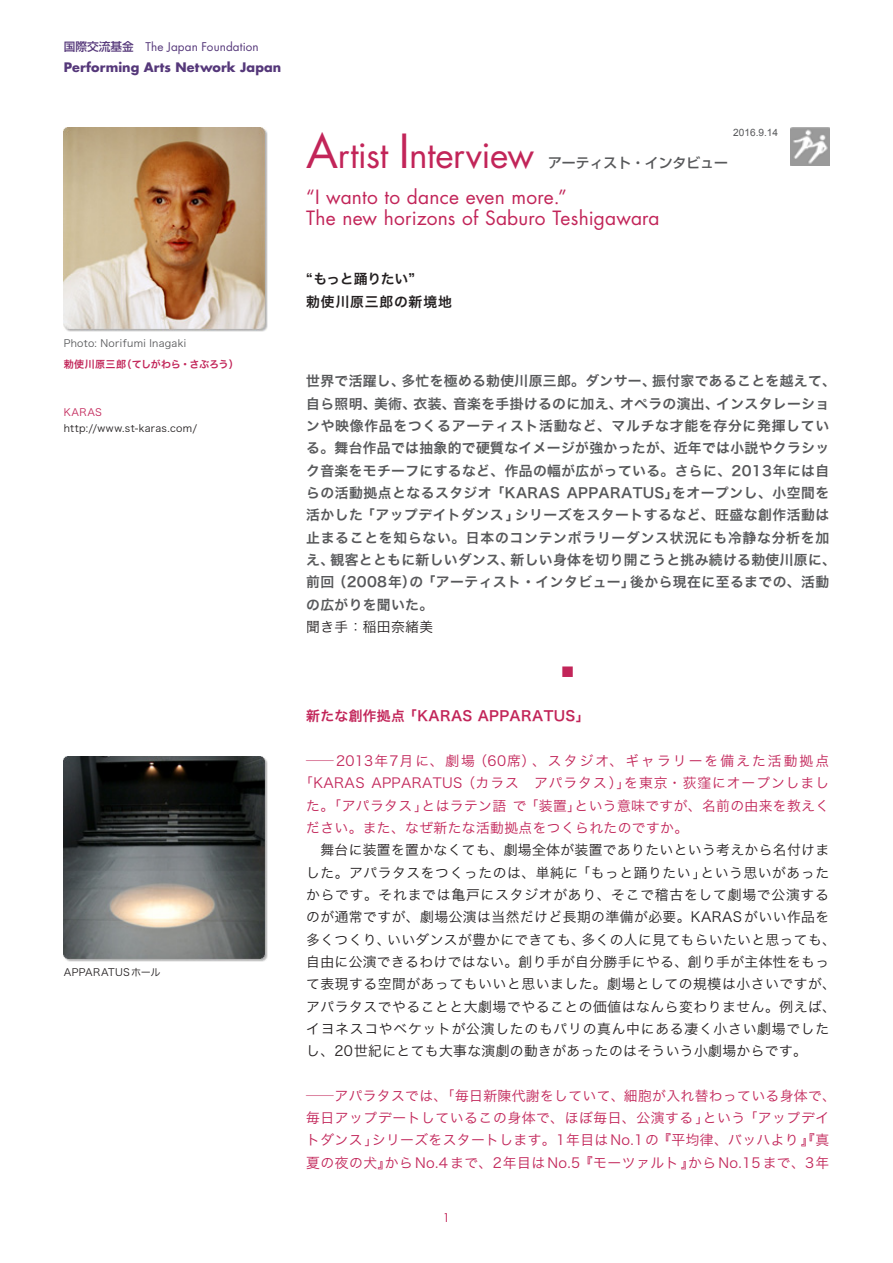
<style>
.page{position:relative;width:893px;height:1263px;background:#fff}
.page>*{position:absolute;margin:0;border:0;box-sizing:border-box;transform-origin:0 0}
.t1{font:35.1px "Futura";letter-spacing:-.015em;color:#c22559}
.t2{font:19.2px "Futura";letter-spacing:.01em;color:#c22559}
.本文_日{font:13.8px/22.4px "Hira Kaku Pro W3";letter-spacing:.03em;color:#231f20;text-align:right}
.リード_日{font:13.8px/22.4px "Hira Kaku Pro W6";letter-spacing:.025em;color:#57585a}
.本文_日-2{font:13.8px/22.4px "Hira Kaku Pro W3";letter-spacing:.025em;color:#c22559}
.リード_日-2{font:13.8px "Hira Kaku Pro W6";letter-spacing:.055em;color:#57585a}
.本文_日-3{font:13.8px/22.4px "Hira Kaku Pro W3";letter-spacing:.08em;color:#c22559;text-align:right;scale:2 1}
.本文_日-4{font:13.8px/22.4px "Hira Kaku Pro W3";letter-spacing:.025em;color:#c22559;scale:2 1}
.本文_日-5{font:13.8px "Hira Kaku Pro W3";letter-spacing:.055em;color:#231f20}
.本文_日-6{font:13.8px "Hira Kaku Pro W6";letter-spacing:.025em;color:#c22559}
.t3{font:500 13.8px "Shin Go Pro";color:#57585a}
.t4{font:13.8px "Hira Kaku Pro W6";letter-spacing:.065em;color:#231f20}
.t5{font:13.8px "Hira Kaku Pro W6";letter-spacing:-.02em;color:#231f20}
.t6{font:700 12.75px "Futura";letter-spacing:.01em;color:#55387a}
.t7{font:11.7px "Futura";letter-spacing:.01em;color:#55387a}
.t8{font:11.7px "Futura";color:#c22559}
.データ_日{font:10.05px "Hira Kaku Pro W3";letter-spacing:.03em;color:#231f20}
.データ_日-2{font:10.05px "Hira Kaku Pro W3";letter-spacing:.03em;color:#57585a}
.データ_日-3{font:10.05px "Hira Kaku Pro W6";letter-spacing:-.04em;color:#c22559}
.t9{font:10.05px "Arial";color:#57585a}
.データ_日-4{font:10.05px "Hira Kaku Pro W6";letter-spacing:-.005em;color:#c22559}
.データ_日-5{font:10.05px "Hira Kaku Pro W3";letter-spacing:.05em;color:#c22559}
.s1{font-family:"Shin Go Pro";font-weight:500}
.s2{font-size:45.75px}
</style>
<div class="page">
<img style="left:791px;top:128px;width:38px;height:38px">
<img style="left:64px;top:128px;width:204px;height:204px">
<img style="left:64px;top:757px;width:204px;height:204px">
<p class="t7" style="left:64px;top:38px;width:196px"><span class="s1">国際交流基金　</span>The Japan Foundation</p>
<p class="t6" style="left:64px;top:58px;width:219px">Performing Arts Network Japan</p>
<p class="データ_日-2" style="left:64px;top:334px;width:124px">Photo: Norifumi Inagaki</p>
<p class="データ_日-4" style="left:64px;top:355px;width:64px">勅使川原三郎</p>
<p class="データ_日-5" style="left:64px;top:403px;width:40px">KARAS</p>
<p class="データ_日" style="left:64px;top:419px;width:135px">http://www.st-karas.com/</p>
<p class="データ_日-3" style="left:121px;top:355px;width:119px">（てしがわら・さぶろう(</p>
<p class="データ_日" style="left:64px;top:963px;width:98px">APPARATUSホール</p>
<p class="t1" style="left:306px;top:131px;width:230px"><span class="s2">A</span>rtist <span class="s2">I</span>nterview</p>
<p class="t9" style="left:733px;top:126px;width:46px">2016.9.14</p>
<p class="t3" style="left:534px;top:151px;width:195px">　アーティスト・インタビュー</p>
<p class="t2" style="left:306px;top:184px;width:262px">I“ wanto to dance even more “.</p>
<p class="t2" style="left:306px;top:205px;width:355px">The new horizons of Saburo Teshigawara</p>
<p class="t5" style="left:306px;top:267px;width:110px">“もっと踊りたい“</p>
<p class="t4" style="left:306px;top:289px;width:147px">勅使川原三郎の新境地</p>
<p class="リード_日" style="left:401px;top:369px;width:256px">多忙を極める勅使川原三郎。ダンサー、</p>
<p class="リード_日" style="left:652px;top:369px;width:185px">振付家であることを越えて、</p>
<p class="リード_日" style="left:306px;top:369px;width:100px">世界で活躍し、</p>
<p class="リード_日" style="left:306px;top:392px;width:72px">自ら照明、</p>
<p class="リード_日-2" style="left:306px;top:413px;width:525px">ンや映像作品をつくるアーティスト活動など、マルチな才能を存分に発揮してい</p>
<p class="リード_日" style="left:306px;top:436px;width:524px">る。舞台作品では抽象的で硬質なイメージが強かったが、近年では小説やクラシッ</p>
<p class="リード_日" style="left:306px;top:459px;width:525px">ク音楽をモチーフにするなど、作品の幅が広がっている。さらに、2013年には自</p>
<p class="リード_日" style="left:672px;top:481px;width:158px">をオープンし、小空間を</p>
<p class="リード_日" style="left:374px;top:392px;width:44px">美術、</p>
<p class="リード_日" style="left:453px;top:392px;width:171px">音楽を手掛けるのに加え、</p>
<p class="リード_日" style="left:620px;top:392px;width:100px">オペラの演出、</p>
<p class="リード_日" style="left:413px;top:392px;width:44px">衣装、</p>
<p class="リード_日" style="left:716px;top:392px;width:114px">インスタレーショ</p>
<p class="リード_日" style="left:515px;top:481px;width:316px;text-indent:-209px">らの活動拠点となるスタジオ「KARAS<br>シリーズをスタートするなど、旺盛な創作活動は</p>
<p class="リード_日" style="left:567px;top:481px;width:113px">APPARATUS」</p>
<p class="リード_日" style="left:306px;top:503px;width:215px">活かした「アップデイトダンス」</p>
<p class="リード_日-2" style="left:306px;top:525px;width:525px">止まることを知らない。日本のコンテンポラリーダンス状況にも冷静な分析を加</p>
<p class="リード_日" style="left:511px;top:548px;width:327px">新しい身体を切り開こうと挑み続ける勅使川原に、</p>
<p class="リード_日" style="left:330px;top:548px;width:185px">観客とともに新しいダンス、</p>
<p class="リード_日" style="left:306px;top:548px;width:29px">え、</p>
<p class="リード_日" style="left:306px;top:570px;width:330px">前回（2008年の）「アーティスト・インタビュー」の広がりを聞いた。</p>
<p class="本文_日" style="left:306px;top:615px;width:129px">聞き手：稲田奈緒美</p>
<p class="本文_日-2" style="left:561px;top:659px;width:15px">■</p>
<p class="本文_日-6" style="left:306px;top:703px;width:285px">新たな創作拠点「KARAS APPARATUS「</p>
<p class="本文_日-3" style="left:306px;top:748px;width:263px">─2013年7月に、劇場（60席）、スタジオ、ギャラリーを備えた活動拠点を東京・荻窪にオープンしまし</p>
<p class="リード_日" style="left:630px;top:570px;width:201px">後から現在に至るまでの、活動</p>
<p class="本文_日-2" style="left:299px;top:771px;width:67px">「KARAS</p>
<p class="本文_日-2" style="left:371px;top:771px;width:260px">APPARATUS（カラス　アパラタス）」</p>
<p class="本文_日-2" style="left:575px;top:793px;width:256px">という意味ですが、名前の由来を教えく</p>
<p class="本文_日-2" style="left:306px;top:793px;width:384px">た。「アパラタス」<br>ださい。また、なぜ新たな活動拠点をつくられたのですか。</p>
<p class="本文_日" style="left:306px;top:838px;width:524px">　舞台に装置を置かなくても、劇場全体が装置でありたいという考えから名付けまという思いがあった</p>
<p class="本文_日-2" style="left:513px;top:793px;width:70px">で「装置」</p>
<p class="本文_日-2" style="left:422px;top:793px;width:86px">とはラテン語</p>
<p class="本文_日" style="left:306px;top:860px;width:402px">した。アパラタスをつくったのは、単純に「もっと踊りたい」</p>
<p class="本文_日-5" style="left:306px;top:882px;width:524px">からです。それまでは亀戸にスタジオがあり、そこで稽古をして劇場で公演する</p>
<p class="本文_日" style="left:306px;top:905px;width:525px">のが通常ですが、劇場公演は当然だけど長期の準備が必要。KARASがいい作品を</p>
<p class="本文_日" style="left:581px;top:927px;width:256px">多くの人に見てもらいたいと思っても、</p>
<p class="本文_日" style="left:387px;top:927px;width:199px">いいダンスが豊かにできても、</p>
<p class="本文_日" style="left:306px;top:927px;width:531px;text-align:left">多くつくり、<br>自由に公演できるわけではない。創り手が自分勝手にやる、創り手が主体性をもって表現する空間があってもいいと思いました。劇場としての規模は小さいですが、アパラタスでやることと大劇場でやることの価値はなんら変わりません。例えば、イヨネスコやベケットが公演したのもパリの真ん中にある凄く小さい劇場でしたし、20世紀にとても大事な演劇の動きがあったのはそういう小劇場からです。</p>
<p class="本文_日-4" style="left:703px;top:1083px;width:68px;text-indent:-397px">─アパラタスでは、「毎日新陳代謝をしていて、細胞が入れ替わっている身体で、という「アップデイ</p>
<p class="本文_日-2" style="left:372px;top:1106px;width:459px;text-indent:-66px">毎日アップデートしているこの身体で、ほぼ毎日、公演する」<br>シリーズをスタートします。1年目はNo.1の『平均律、バッハより』『真</p>
<p class="本文_日-2" style="left:306px;top:1128px;width:74px">トダンス」</p>
<p class="本文_日-2" style="left:385px;top:1150px;width:311px">からNo.4まで、2年目はNo.5『モーツァルト』</p>
<p class="本文_日-2" style="left:688px;top:1150px;width:143px">からNo.15まで、3年</p>
<p class="本文_日-2" style="left:306px;top:1150px;width:87px">夏の夜の犬』</p>
<p class="t8" style="left:443px;top:1210px;width:9px">1</p>
</div>
